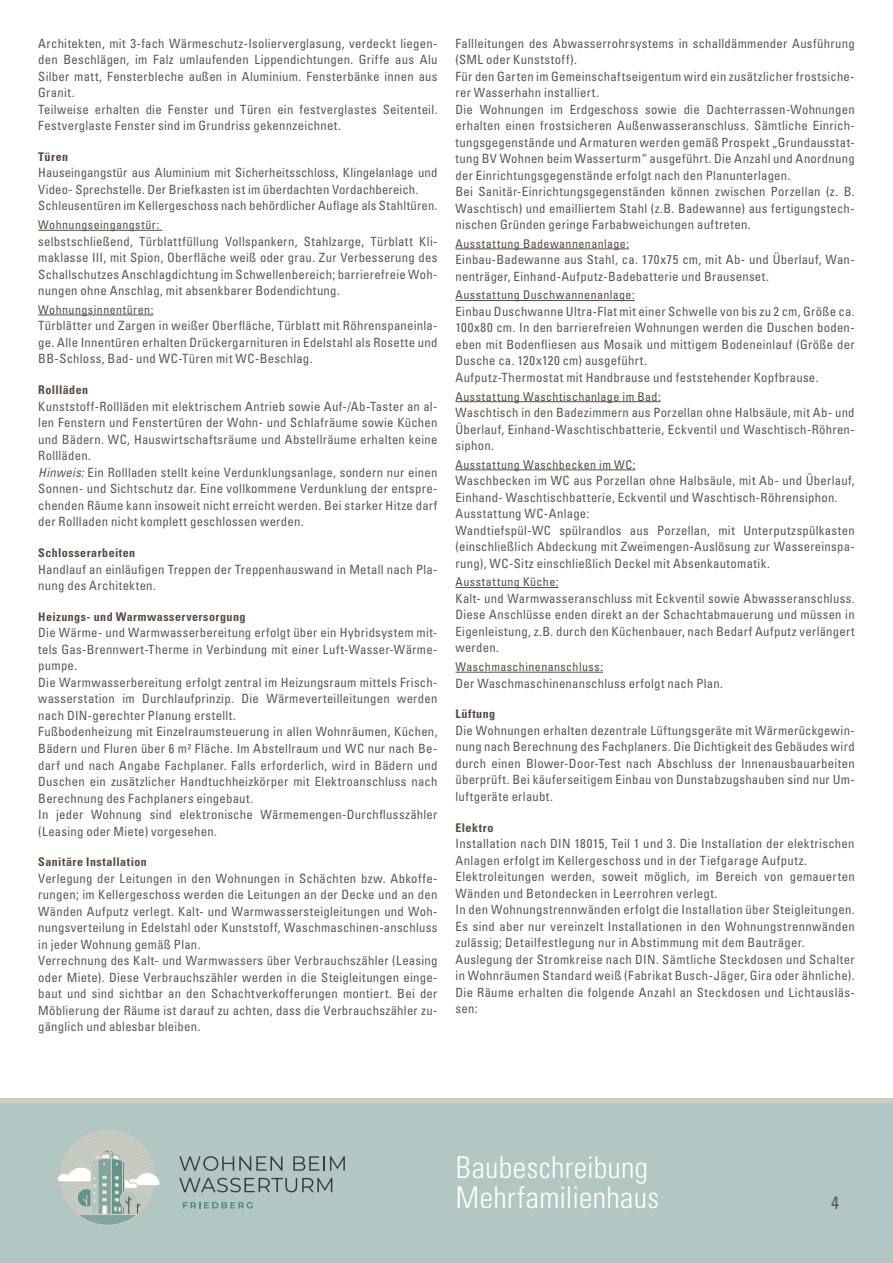
<style>
.page{position:relative;width:893px;height:1263px;background:#fff}
.page>*{position:absolute;margin:0;border:0;box-sizing:border-box;transform-origin:0 0}
.t1{font:300 condensed 30px/30px "Univers LT Std";letter-spacing:.01em;color:#fff}
.t2{font:condensed 18px "Univers LT Std";color:#57585a}
.Fliestext{font:condensed 12.75px/16.5px "Univers LT Std";letter-spacing:.02em;color:#57585a;text-align:justify}
.Unterüberschrift{font:condensed 12px "Univers LT Std";letter-spacing:.035em;color:#594a41}
.Überschrift_bold{font:700 condensed 12px "Univers LT Std";letter-spacing:.04em;color:#594a41}
.s1{font-style:italic}
</style>
<div class="page">
<div style="left:0;top:1100px;width:893px;height:163px;background:#b2c6c4"></div>
<svg style="left:57px;top:1130px;width:103px;height:96px"></svg>
<svg style="left:179px;top:1156px;width:103px;height:15px"></svg>
<svg style="left:293px;top:1156px;width:52px;height:15px"></svg>
<svg style="left:179px;top:1178px;width:153px;height:14px"></svg>
<svg style="left:183px;top:1202px;width:70px;height:6px"></svg>
<hr style="left:0;top:1098px;width:893px;height:4px;background:#d5ccbf">
<hr style="left:38px;top:230px;width:124px;height:1px;background:#594a41">
<hr style="left:38px;top:315px;width:115px;height:1px;background:#594a41">
<hr style="left:455px;top:249px;width:174px;height:1px;background:#594a41">
<hr style="left:455px;top:300px;width:180px;height:1px;background:#594a41">
<hr style="left:455px;top:401px;width:206px;height:1px;background:#594a41">
<hr style="left:455px;top:470px;width:181px;height:1px;background:#594a41">
<hr style="left:455px;top:587px;width:103px;height:1px;background:#594a41">
<hr style="left:455px;top:672px;width:148px;height:1px;background:#594a41">
<p class="Fliestext" style="left:38px;top:35px;width:401px">Architekten, mit 3-fach Wärmeschutz-Isolierverglasung, verdeckt liegen&shy;den Beschlägen, im Falz umlaufenden Lippendichtungen. Griffe aus Alu Silber matt, Fensterbleche außen in Aluminium. Fensterbänke innen aus Granit.</p>
<p class="Fliestext" style="left:38px;top:101px;width:401px">Teilweise erhalten die Fenster und Türen ein festverglastes Seitenteil.<br>Festverglaste Fenster sind im Grundriss gekennzeichnet.</p>
<p class="Überschrift_bold" style="left:38px;top:149px;width:31px">Türen</p>
<p class="Fliestext" style="left:38px;top:164px;width:401px">Hauseingangstür aus Aluminium mit Sicherheitsschloss, Klingelanlage und<br>Video- Sprechstelle. Der Briefkasten ist im überdachten Vordachbereich.</p>
<p class="Fliestext" style="left:38px;top:197px;width:401px">Schleusentüren im Kellergeschoss nach behördlicher Auflage als Stahltüren.</p>
<p class="Unterüberschrift" style="left:38px;top:217px;width:123px">Wohnungseingangstür:</p>
<p class="Fliestext" style="left:38px;top:233px;width:401px">selbstschließend, Türblattfüllung Vollspankern, Stahlzarge, Türblatt Kli&shy;maklasse III, mit Spion, Oberfläche weiß oder grau. Zur Verbesserung des Schallschutzes Anschlagdichtung im Schwellenbereich; barrierefreie Woh&shy;nungen ohne Anschlag, mit absenkbarer Bodendichtung.</p>
<p class="Unterüberschrift" style="left:38px;top:302px;width:117px">Wohnungsinnentüren:</p>
<p class="Fliestext" style="left:38px;top:317px;width:401px">Türblätter und Zargen in weißer Oberfläche, Türblatt mit Röhrenspaneinla&shy;ge. Alle Innentüren erhalten Drückergarnituren in Edelstahl als Rosette und BB-Schloss, Bad- und WC-Türen mit WC-Beschlag.</p>
<p class="Überschrift_bold" style="left:38px;top:382px;width:51px">Rollläden</p>
<p class="Fliestext" style="left:38px;top:398px;width:401px">Kunststoff-Rollläden mit elektrischem Antrieb sowie Auf-/Ab-Taster an al&shy;len Fenstern und Fenstertüren der Wohn- und Schlafräume sowie Küchen und Bädern. WC, Hauswirtschaftsräume und Abstellräume erhalten keine Rollläden.</p>
<p class="Fliestext" style="left:38px;top:464px;width:401px"><span class="s1">Hinweis:</span> Ein Rollladen stellt keine Verdunklungsanlage, sondern nur einen Sonnen- und Sichtschutz dar. Eine vollkommene Verdunklung der entspre&shy;chenden Räume kann insoweit nicht erreicht werden. Bei starker Hitze darf der Rollladen nicht komplett geschlossen werden.</p>
<p class="Überschrift_bold" style="left:38px;top:545px;width:99px">Schlosserarbeiten</p>
<p class="Fliestext" style="left:38px;top:561px;width:401px">Handlauf an einläufigen Treppen der Treppenhauswand in Metall nach Pla&shy;nung des Architekten.</p>
<p class="Überschrift_bold" style="left:38px;top:609px;width:209px">Heizungs- und Warmwasserversorgung</p>
<p class="Fliestext" style="left:38px;top:624px;width:401px">Die Wärme- und Warmwasserbereitung erfolgt über ein Hybridsystem mit&shy;tels Gas-Brennwert-Therme in Verbindung mit einer Luft-Wasser-Wärme&shy;pumpe.</p>
<p class="Fliestext" style="left:38px;top:674px;width:401px">Die Warmwasserbereitung erfolgt zentral im Heizungsraum mittels Frisch&shy;wasserstation im Durchlaufprinzip. Die Wärmeverteilleitungen werden nach DIN-gerechter Planung erstellt.</p>
<p class="Fliestext" style="left:38px;top:723px;width:401px">Fußbodenheizung mit Einzelraumsteuerung in allen Wohnräumen, Küchen, Bädern und Fluren über 6 m² Fläche. Im Abstellraum und WC nur nach Be&shy;darf und nach Angabe Fachplaner. Falls erforderlich, wird in Bädern und Duschen ein zusätzlicher Handtuchheizkörper mit Elektroanschluss nach Berechnung des Fachplaners eingebaut.</p>
<p class="Fliestext" style="left:38px;top:806px;width:401px">In jeder Wohnung sind elektronische Wärmemengen-Durchflusszähler (Leasing oder Miete) vorgesehen.</p>
<p class="Überschrift_bold" style="left:38px;top:855px;width:110px">Sanitäre Installation</p>
<p class="Fliestext" style="left:38px;top:870px;width:401px">Verlegung der Leitungen in den Wohnungen in Schächten bzw. Abkoffe&shy;rungen; im Kellergeschoss werden die Leitungen an der Decke und an den Wänden Aufputz verlegt. Kalt- und Warmwassersteigleitungen und Woh&shy;nungsverteilung in Edelstahl oder Kunststoff, Waschmaschinen-anschluss in jeder Wohnung gemäß Plan.</p>
<p class="Fliestext" style="left:38px;top:952px;width:401px">Verrechnung des Kalt- und Warmwassers über Verbrauchszähler (Leasing oder Miete). Diese Verbrauchszähler werden in die Steigleitungen einge&shy;baut und sind sichtbar an den Schachtverkofferungen montiert. Bei der Möblierung der Räume ist darauf zu achten, dass die Verbrauchszähler zu&shy;gänglich und ablesbar bleiben.</p>
<p class="Fliestext" style="left:455px;top:35px;width:401px">Fallleitungen des Abwasserrohrsystems in schalldämmender Ausführung (SML oder Kunststoff).</p>
<p class="Fliestext" style="left:455px;top:68px;width:401px">Für den Garten im Gemeinschaftseigentum wird ein zusätzlicher frostsiche&shy;rer Wasserhahn installiert.</p>
<p class="Fliestext" style="left:455px;top:101px;width:401px">Die Wohnungen im Erdgeschoss sowie die Dachterrassen-Wohnungen erhalten einen frostsicheren Außenwasseranschluss. Sämtliche Einrich&shy;tungsgegenstände und Armaturen werden gemäß Prospekt „Grundausstat&shy;tung BV Wohnen beim Wasserturm“ ausgeführt. Die Anzahl und Anordnung der Einrichtungsgegenstände erfolgt nach den Planunterlagen.</p>
<p class="Fliestext" style="left:455px;top:183px;width:401px">Bei Sanitär-Einrichtungsgegenständen können zwischen Porzellan (z. B.<br>Waschtisch) und emailliertem Stahl (z.B. Badewanne) aus fertigungstech&shy;nischen Gründen geringe Farbabweichungen auftreten.</p>
<p class="Unterüberschrift" style="left:455px;top:236px;width:175px">Ausstattung Badewannenanlage:</p>
<p class="Fliestext" style="left:455px;top:251px;width:401px">Einbau-Badewanne aus Stahl, ca. 170x75 cm, mit Ab- und Überlauf, Wan&shy;nenträger, Einhand-Aufputz-Badebatterie und Brausenset.</p>
<p class="Unterüberschrift" style="left:455px;top:287px;width:181px">Ausstattung Duschwannenanlage:</p>
<p class="Fliestext" style="left:455px;top:303px;width:401px">Einbau Duschwanne Ultra-Flat mit einer Schwelle von bis zu 2 cm, Größe ca.<br>100x80 cm. In den barrierefreien Wohnungen werden die Duschen boden&shy;eben mit Bodenfliesen aus Mosaik und mittigem Bodeneinlauf (Größe der Dusche ca. 120x120 cm) ausgeführt.</p>
<p class="Fliestext" style="left:455px;top:369px;width:365px">Aufputz-Thermostat mit Handbrause und feststehender Kopfbrause.</p>
<p class="Unterüberschrift" style="left:455px;top:389px;width:207px">Ausstattung Waschtischanlage im Bad:</p>
<p class="Fliestext" style="left:455px;top:404px;width:401px">Waschtisch in den Badezimmern aus Porzellan ohne Halbsäule, mit Ab- und Überlauf, Einhand-Waschtischbatterie, Eckventil und Waschtisch-Röhren&shy;siphon.</p>
<p class="Unterüberschrift" style="left:455px;top:457px;width:182px">Ausstattung Waschbecken im WC:</p>
<p class="Fliestext" style="left:455px;top:472px;width:401px">Waschbecken im WC aus Porzellan ohne Halbsäule, mit Ab- und Überlauf,<br>Einhand- Waschtischbatterie, Eckventil und Waschtisch-Röhrensiphon.</p>
<p class="Fliestext" style="left:455px;top:505px;width:135px">Ausstattung WC-Anlage:</p>
<p class="Fliestext" style="left:455px;top:522px;width:401px">Wandtiefspül-WC spülrandlos aus Porzellan, mit Unterputzspülkasten (einschließlich Abdeckung mit Zweimengen-Auslösung zur Wassereinspa&shy;rung), WC-Sitz einschließlich Deckel mit Absenkautomatik.</p>
<p class="Unterüberschrift" style="left:455px;top:574px;width:105px">Ausstattung Küche:</p>
<p class="Fliestext" style="left:455px;top:590px;width:401px">Kalt- und Warmwasseranschluss mit Eckventil sowie Abwasseranschluss.<br>Diese Anschlüsse enden direkt an der Schachtabmauerung und müssen in Eigenleistung, z.B. durch den Küchenbauer, nach Bedarf Aufputz verlängert werden.</p>
<p class="Unterüberschrift" style="left:455px;top:659px;width:149px">Waschmaschinenanschluss:</p>
<p class="Fliestext" style="left:455px;top:674px;width:269px">Der Waschmaschinenanschluss erfolgt nach Plan.</p>
<p class="Überschrift_bold" style="left:455px;top:707px;width:41px">Lüftung</p>
<p class="Fliestext" style="left:455px;top:722px;width:401px">Die Wohnungen erhalten dezentrale Lüftungsgeräte mit Wärmerückgewin&shy;nung nach Berechnung des Fachplaners. Die Dichtigkeit des Gebäudes wird durch einen Blower-Door-Test nach Abschluss der Innenausbauarbeiten überprüft. Bei käuferseitigem Einbau von Dunstabzugshauben sind nur Um&shy;luftgeräte erlaubt.</p>
<p class="Überschrift_bold" style="left:455px;top:820px;width:39px">Elektro</p>
<p class="Fliestext" style="left:455px;top:835px;width:401px">Installation nach DIN 18015, Teil 1 und 3. Die Installation der elektrischen<br>Anlagen erfolgt im Kellergeschoss und in der Tiefgarage Aufputz.</p>
<p class="Fliestext" style="left:455px;top:868px;width:401px">Elektroleitungen werden, soweit möglich, im Bereich von gemauerten<br>Wänden und Betondecken in Leerrohren verlegt.</p>
<p class="Fliestext" style="left:455px;top:901px;width:401px">In den Wohnungstrennwänden erfolgt die Installation über Steigleitungen.<br>Es sind aber nur vereinzelt Installationen in den Wohnungstrennwänden zulässig; Detailfestlegung nur in Abstimmung mit dem Bauträger.</p>
<p class="Fliestext" style="left:455px;top:951px;width:401px">Auslegung der Stromkreise nach DIN. Sämtliche Steckdosen und Schalter in Wohnräumen Standard weiß (Fabrikat Busch-Jäger, Gira oder ähnliche).</p>
<p class="Fliestext" style="left:455px;top:984px;width:401px">Die Räume erhalten die folgende Anzahl an Steckdosen und Lichtausläs&shy;sen:</p>
<h1 class="t1" style="left:456px;top:1152px;width:205px">Baubeschreibung<br>Mehrfamilienhaus</h1>
<h2 class="t2" style="left:831px;top:1191px;width:9px">4</h2>
</div>
